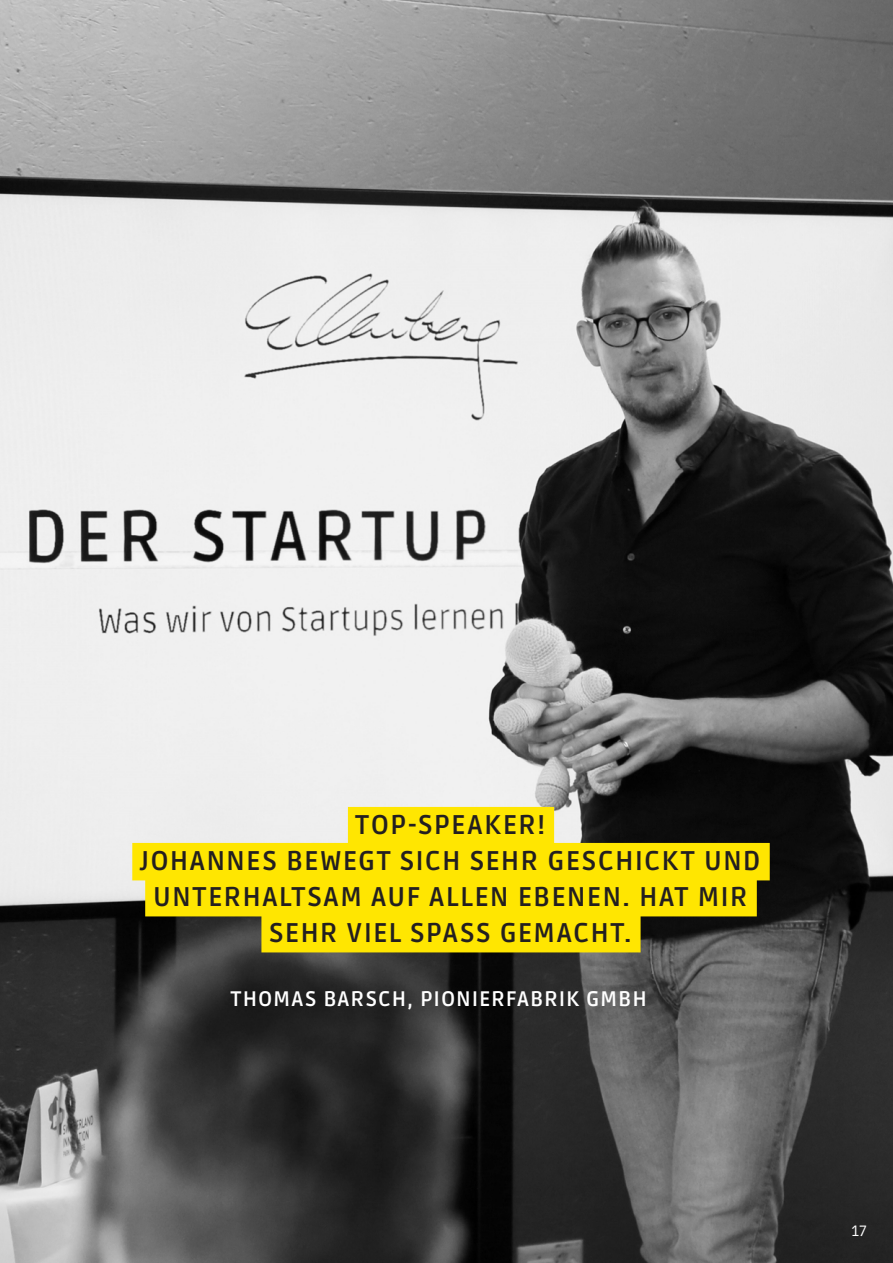
<style>
.page{position:relative;width:893px;height:1263px;background:#fff}
.page>*{position:absolute;margin:0;border:0;box-sizing:border-box;transform-origin:0 0}
.t1{font:700 27px/36px "Ruda";letter-spacing:.04em;color:#231f20;text-align:center}
.t2{font:700 21px "Ruda";letter-spacing:.04em;color:#fff}
.t3{font:15px "Ruda";color:#fff}
</style>
<div class="page">
<img style="left:0;top:0;width:893px;height:1263px">
<div style="left:348px;top:807px;width:206px;height:37px;background:#ffe601"></div>
<div style="left:132px;top:843px;width:638px;height:37px;background:#ffe601"></div>
<div style="left:145px;top:879px;width:612px;height:37px;background:#ffe601"></div>
<div style="left:261px;top:915px;width:380px;height:37px;background:#ffe601"></div>
<p class="t1" style="left:140px;top:807px;width:622px">TOP-SPEAKER!<br>JOHANNES BEWEGT SICH SEHR GESCHICKT UND<br>UNTERHALTSAM AUF ALLEN EBENEN. HAT MIR<br>SEHR VIEL SPASS GEMACHT.</p>
<p class="t2" style="left:231px;top:987px;width:417px">THOMAS BARSCH, PIONIERFABRIK GMBH</p>
<p class="t3" style="left:851px;top:1222px;width:17px">17</p>
</div>
